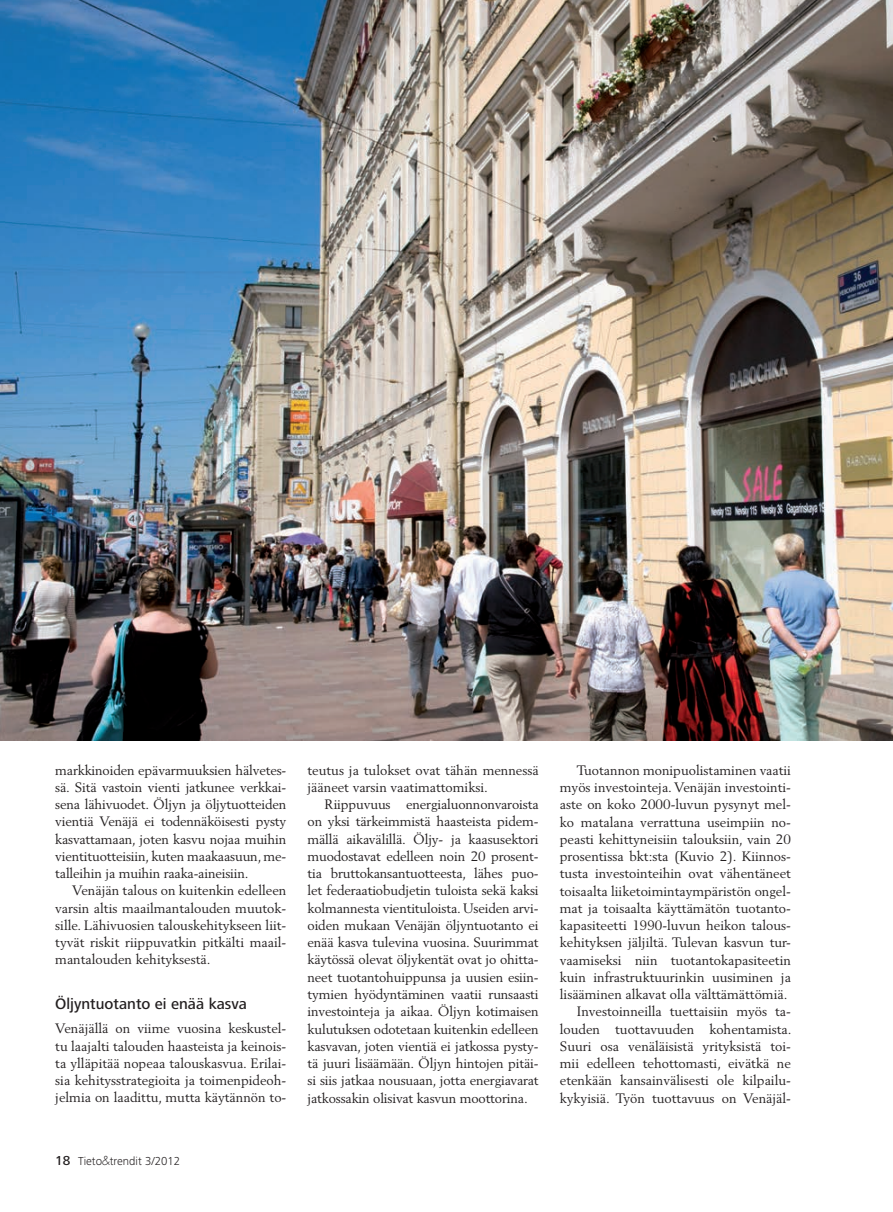
<style>
.page{position:relative;width:893px;height:1212px;background:#fff}
.page>*{position:absolute;margin:0;border:0;box-sizing:border-box;transform-origin:0 0}
.VÄLIOTSIKKO_1-2_rivi{font:500 15.75px "Frutiger Next LT";color:#231f20}
.LEIPIS{font:13.5px/17.2px "Berling";color:#231f20;text-align:justify}
.LEIPIS_ei_sis{font:13.5px/17.2px "Berling";color:#231f20;text-align:justify}
.t1{font:300 12px "Frutiger Next LT";color:#231f20}
.s1{font-weight:500;font-size:13.5px}
.s2{font-family:"Futura"}
</style>
<div class="page">
<img style="left:0;top:0;width:893px;height:740px">
<p class="LEIPIS" style="left:55px;top:761px;width:233px">markkinoiden epävarmuuksien hälvetes&shy;sä. Sitä vastoin vienti jatkunee verkkai&shy;sena lähivuodet. Öljyn ja öljytuotteiden vientiä Venäjä ei todennäköisesti pysty kasvattamaan, joten kasvu nojaa muihin vientituotteisiin, kuten maakaasuun, me&shy;talleihin ja muihin raaka-aineisiin.</p>
<p class="LEIPIS" style="left:55px;top:882px;width:233px;text-indent:17px">Venäjän talous on kuitenkin edelleen varsin altis maailmantalouden muutok&shy;sille. Lähivuosien talouskehitykseen liit&shy;tyvät riskit riippuvatkin pitkälti maail&shy;mantalouden kehityksestä.</p>
<p class="VÄLIOTSIKKO_1-2_rivi" style="left:55px;top:995px;width:193px">Öljyntuotanto ei enää kasva</p>
<p class="LEIPIS_ei_sis" style="left:55px;top:1020px;width:233px">Venäjällä on viime vuosina keskustel&shy;tu laajalti talouden haasteista ja keinois&shy;ta ylläpitää nopeaa talouskasvua. Erilai&shy;sia kehitysstrategioita ja toimenpideoh&shy;jelmia on laadittu, mutta käytännön to-</p>
<p class="t1" style="left:55px;top:1154px;width:126px"><span class="s1">18</span> Tieto<span class="s2">&amp;</span>trendit 3/2012</p>
<p class="LEIPIS_ei_sis" style="left:308px;top:761px;width:233px">teutus ja tulokset ovat tähän mennessä jääneet varsin vaatimattomiksi.</p>
<p class="LEIPIS" style="left:308px;top:796px;width:233px;text-indent:17px">Riippuvuus energialuonnonvaroista on yksi tärkeimmistä haasteista pidem&shy;mällä aikavälillä. Öljy- ja kaasusektori muodostavat edelleen noin 20 prosent&shy;tia bruttokansantuotteesta, lähes puo&shy;let federaatiobudjetin tuloista sekä kaksi kolmannesta vientituloista. Useiden arvi&shy;oiden mukaan Venäjän öljyntuotanto ei enää kasva tulevina vuosina. Suurimmat käytössä olevat öljykentät ovat jo ohitta&shy;neet tuotantohuippunsa ja uusien esiin&shy;tymien hyödyntäminen vaatii runsaasti investointeja ja aikaa. Öljyn kotimaisen kulutuksen odotetaan kuitenkin edelleen kasvavan, joten vientiä ei jatkossa pysty&shy;tä juuri lisäämään. Öljyn hintojen pitäi&shy;si siis jatkaa nousuaan, jotta energiavarat jatkossakin olisivat kasvun moottorina.</p>
<p class="LEIPIS" style="left:560px;top:761px;width:233px;text-indent:17px">Tuotannon monipuolistaminen vaatii myös investointeja. Venäjän investointi&shy;aste on koko 2000-luvun pysynyt mel&shy;ko matalana verrattuna useimpiin no&shy;peasti kehittyneisiin talouksiin, vain 20 prosentissa bkt:sta (Kuvio 2). Kiinnos&shy;tusta investointeihin ovat vähentäneet toisaalta liiketoimintaympäristön ongel&shy;mat ja toisaalta käyttämätön tuotanto&shy;kapasiteetti 1990-luvun heikon talous&shy;kehityksen jäljiltä. Tulevan kasvun tur&shy;vaamiseksi niin tuotantokapasiteetin kuin infrastruktuurinkin uusiminen ja lisääminen alkavat olla välttämättömiä.</p>
<p class="LEIPIS" style="left:560px;top:1003px;width:233px;text-indent:17px">Investoinneilla tuettaisiin myös ta&shy;louden tuottavuuden kohentamista.<br>Suuri osa venäläisistä yrityksistä toi&shy;mii edelleen tehottomasti, eivätkä ne etenkään kansainvälisesti ole kilpailu&shy;kykyisiä. Työn tuottavuus on Venäjäl-</p>
</div>
